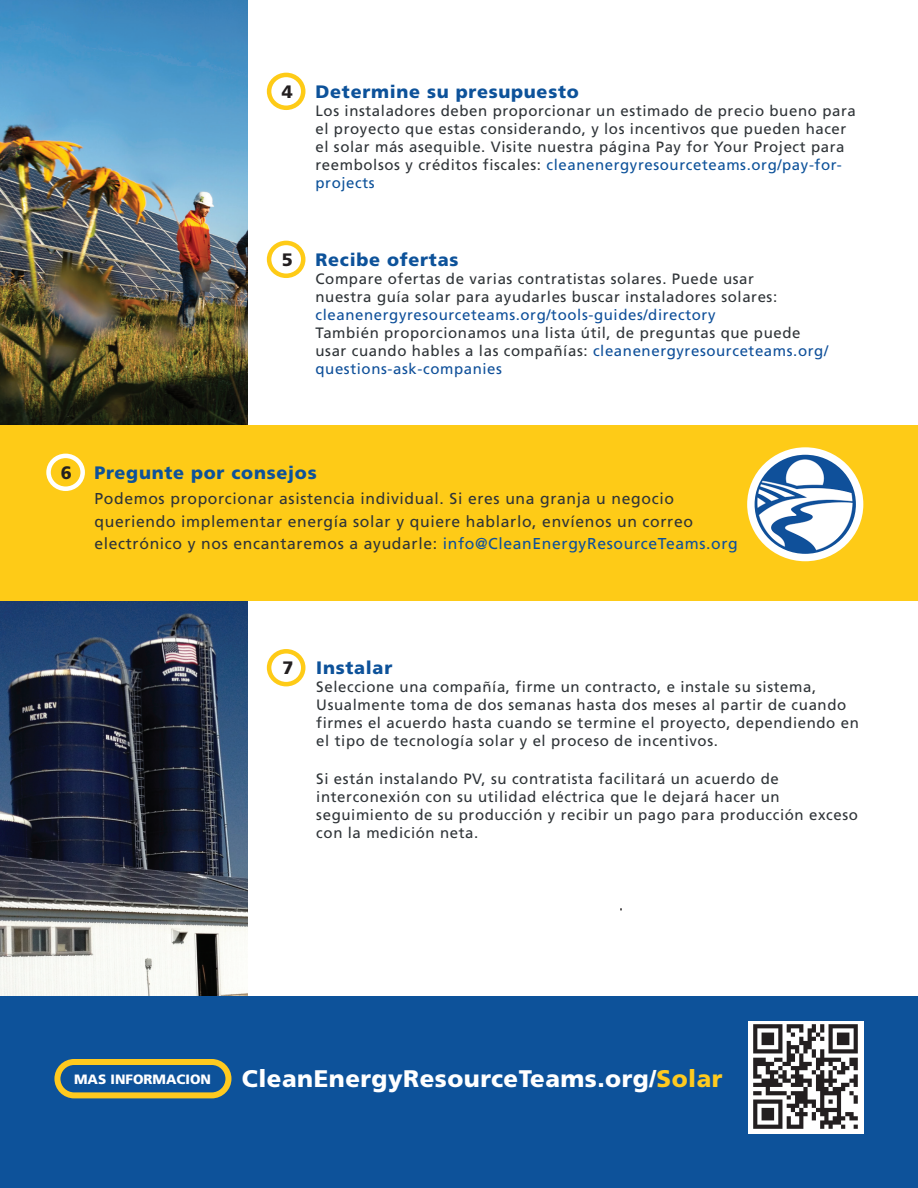
<style>
.page{position:relative;width:918px;height:1188px;background:#fff}
.page>*{position:absolute;margin:0;border:0;box-sizing:border-box;transform-origin:0 0}
.t1{font:900 24px "Frutiger LT Std";letter-spacing:.02em;color:#fff}
.numbers{font:900 18px "Frutiger LT Std";letter-spacing:.04em;color:#0d529a}
.numbers-2{font:900 18px "Frutiger LT Std";color:#231f20}
.numbers-3{font:15.75px/22.5px "Frutiger LT Std";letter-spacing:.04em;color:#2f3438}
.numbers-4{font:15px/18px "Frutiger LT Std";letter-spacing:.04em;color:#2f3438}
.t2{font:900 13.5px "Frutiger LT Std";color:#fff}
.s1{color:#0d529a}
.s2{color:#0f509a}
.s3{color:#ffca1f}
</style>
<div class="page">
<img style="left:0;top:0;width:247px;height:425px">
<img style="left:0;top:601px;width:248px;height:396px">
<div style="left:0;top:997px;width:918px;height:191px;background:#0d529a"></div>
<div style="left:267px;top:73px;width:38px;height:37px;border:4px solid #fecb17;border-radius:50%"></div>
<div style="left:267px;top:241px;width:38px;height:37px;border:4px solid #fecb17;border-radius:50%"></div>
<div style="left:267px;top:649px;width:38px;height:37px;border:4px solid #fecb17;border-radius:50%"></div>
<div style="left:0;top:425px;width:918px;height:176px;background:#fecb17"></div>
<img style="left:751px;top:452px;width:109px;height:106px">
<div style="left:747px;top:447px;width:116px;height:114px;border:7px solid #fff;border-radius:50%"></div>
<div style="left:46px;top:454px;width:39px;height:37px;border:4px solid #fff;border-radius:50%"></div>
<div style="left:54px;top:1059px;width:177px;height:39px;border:6px solid #ffca1f;border-radius:17px"></div>
<div style="left:748px;top:1021px;width:115px;height:112px;background:#fff"></div>
<img style="left:753px;top:1024px;width:105px;height:105px">
<p class="numbers-2" style="left:282px;top:80px;width:13px">4</p>
<p class="numbers" style="left:316px;top:80px;width:265px">Determine su presupuesto</p>
<p class="numbers-4" style="left:316px;top:101px;width:542px">Los instaladores deben proporcionar un estimado de precio bueno para el proyecto que estas considerando, y los incentivos que pueden hacer el solar más asequible. Visite nuestra página Pay for Your Project para reembolsos y créditos fiscales: <span class="s1">cleanenergyresourceteams.org/pay-for&shy;projects</span></p>
<p class="numbers-2" style="left:282px;top:249px;width:13px">5</p>
<p class="numbers" style="left:316px;top:249px;width:144px">Recibe ofertas</p>
<p class="numbers-4" style="left:316px;top:270px;width:514px">Compare ofertas de varias contratistas solares. Puede usar<br>nuestra guía solar para ayudarles buscar instaladores solares: <span class="s2">cleanenergyresourceteams.org/tools-guides/directory<br></span>También proporcionamos una lista útil, de preguntas que puede usar cuando hables a las compañías: <span class="s2">cleanenergyresourceteams.org/ questions-ask-companies</span></p>
<p class="numbers-2" style="left:61px;top:461px;width:13px">6</p>
<p class="numbers" style="left:94px;top:461px;width:224px">Pregunte por consejos</p>
<p class="numbers-3" style="left:94px;top:488px;width:645px">Podemos proporcionar asistencia individual. Si eres una granja u negocio queriendo implementar energía solar y quiere hablarlo, envíenos un correo electrónico y nos encantaremos a ayudarle: <span class="s2">info@CleanEnergyResourceTeams.org</span></p>
<p class="numbers-2" style="left:283px;top:657px;width:13px">7</p>
<p class="numbers" style="left:316px;top:657px;width:78px">Instalar</p>
<p class="numbers-4" style="left:316px;top:678px;width:544px">Seleccione una compañía, firme un contracto, e instale su sistema, Usualmente toma de dos semanas hasta dos meses al partir de cuando firmes el acuerdo hasta cuando se termine el proyecto, dependiendo en el tipo de tecnología solar y el proceso de incentivos.</p>
<p class="numbers-4" style="left:316px;top:770px;width:543px">Si están instalando PV, su contratista facilitará un acuerdo de interconexión con su utilidad eléctrica que le dejará hacer un seguimiento de su producción y recibir un pago para producción exceso con la medición neta.</p>
<p class="t2" style="left:74px;top:1071px;width:138px">MAS INFORMACION</p>
<p class="t1" style="left:242px;top:1064px;width:482px">CleanEnergyResourceTeams.org/<span class="s3">Solar</span></p>
</div>
